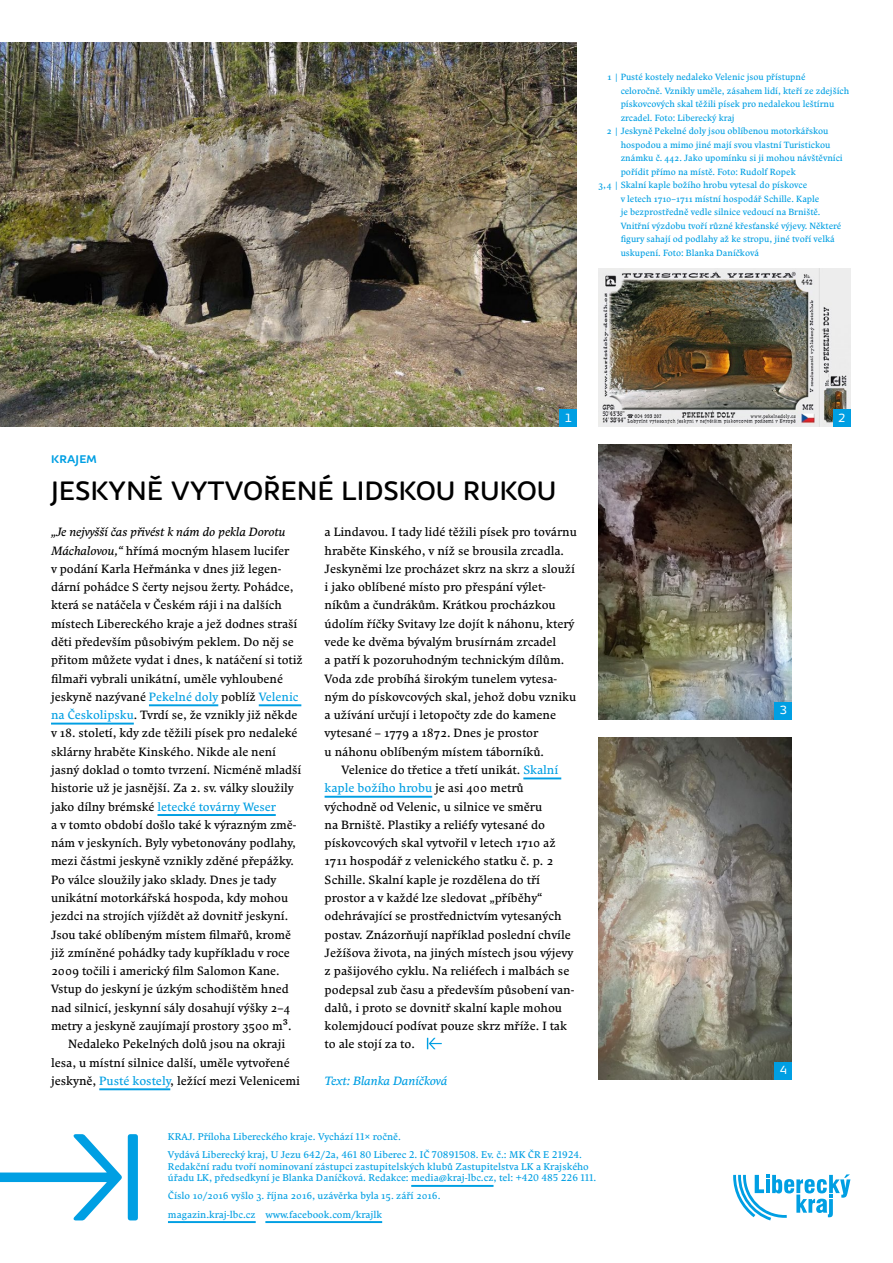
<style>
.page{position:relative;width:893px;height:1263px;background:#fff}
.page>*{position:absolute;margin:0;border:0;box-sizing:border-box;transform-origin:0 0}
.t1{font:500 27px "Knedle Beta";letter-spacing:.015em;color:#000}
.t2{font:500 15px "Knedle Beta";color:#009fe3}
.t3{font:12px "Comenia Serif";color:#000}
.t4{font:12px "Comenia Serif";color:#009fe3}
.t5{font:italic 12px "Comenia Serif";color:#000}
.t6{font:italic 12px "Comenia Serif";color:#009fe3}
.t7{font:12px "Knedle Beta";color:#fff}
.t8{font:9.75px/18.1px "Comenia Serif";color:#009fe3}
.t9{font:9px "Comenia Serif";color:#009fe3}
.s1{font-style:italic}
.s2{color:#009fe3}
.s3{color:#000}
</style>
<div class="page">
<hr style="left:149px;top:704px;width:69px;height:2px;background:#009fe3">
<hr style="left:259px;top:704px;width:42px;height:2px;background:#009fe3">
<hr style="left:51px;top:723px;width:83px;height:1px;background:#009fe3">
<hr style="left:157px;top:814px;width:119px;height:2px;background:#009fe3">
<hr style="left:99px;top:1088px;width:71px;height:2px;background:#009fe3">
<hr style="left:523px;top:777px;width:38px;height:2px;background:#009fe3">
<hr style="left:325px;top:796px;width:107px;height:2px;background:#009fe3">
<svg style="left:427px;top:1038px;width:15px;height:11px"></svg>
<hr style="left:411px;top:1185px;width:82px;height:2px;background:#009fe3">
<hr style="left:168px;top:1221px;width:88px;height:2px;background:#009fe3">
<hr style="left:265px;top:1221px;width:117px;height:2px;background:#009fe3">
<img style="left:0;top:43px;width:577px;height:383px">
<div style="left:560px;top:410px;width:17px;height:17px;background:#009fe3"></div>
<svg style="left:733px;top:1174px;width:117px;height:46px"></svg>
<img style="left:598px;top:269px;width:252px;height:158px">
<img style="left:598px;top:445px;width:194px;height:274px">
<img style="left:598px;top:737px;width:194px;height:342px">
<div style="left:833px;top:410px;width:17px;height:17px;background:#009fe3"></div>
<div style="left:775px;top:702px;width:17px;height:17px;background:#009fe3"></div>
<div style="left:775px;top:1062px;width:17px;height:17px;background:#009fe3"></div>
<svg style="left:0;top:1134px;width:122px;height:86px"></svg>
<div style="left:128px;top:1134px;width:10px;height:86px;background:#009fe3;border-radius:3px"></div>
<p class="t9" style="left:608px;top:71px;width:199px">1 | Pusté kostely nedaleko Velenic jsou přístupné</p>
<p class="t9" style="left:621px;top:84px;width:230px">celoročně. Vznikly uměle, zásahem lidí, kteří ze zdejších</p>
<p class="t9" style="left:621px;top:98px;width:215px">pískovcových skal těžili písek pro nedalekou leštírnu</p>
<p class="t9" style="left:621px;top:111px;width:115px">zrcadel. Foto: Liberecký kraj</p>
<p class="t9" style="left:606px;top:125px;width:224px">2 | Jeskyně Pekelné doly jsou oblíbenou motorkářskou</p>
<p class="t9" style="left:621px;top:138px;width:211px">hospodou a mimo jiné mají svou vlastní Turistickou</p>
<p class="t9" style="left:621px;top:152px;width:224px">známku č. 442. Jako upomínku si ji mohou návštěvníci</p>
<p class="t9" style="left:621px;top:165px;width:177px">pořídit přímo na místě. Foto: Rudolf Ropek</p>
<p class="t9" style="left:598px;top:179px;width:211px">3, 4 | Skalní kaple božího hrobu vytesal do pískovce</p>
<p class="t9" style="left:621px;top:192px;width:200px">v letech 1710–1711 místní hospodář Schille. Kaple</p>
<p class="t9" style="left:621px;top:206px;width:201px">je bezprostředně vedle silnice vedoucí na Brniště.</p>
<p class="t9" style="left:621px;top:219px;width:222px">Vnitřní výzdobu tvoří různé křesťanské výjevy. Některé</p>
<p class="t9" style="left:621px;top:233px;width:215px">figury sahají od podlahy až ke stropu, jiné tvoří velká</p>
<p class="t9" style="left:621px;top:246px;width:140px">uskupení. Foto: Blanka Daníčková</p>
<p class="t2" style="left:51px;top:447px;width:47px">Kraj em</p>
<p class="t7" style="left:565px;top:410px;width:9px">1</p>
<h1 class="t1" style="left:51px;top:471px;width:506px">JESKYNĚ VYTVOŘENÉ LIDSKOU RUKOU</h1>
<p class="t5" style="left:51px;top:523px;width:236px">„Je nejvyšší čas přivést k nám do pekla Dorotu</p>
<p class="t3" style="left:51px;top:542px;width:240px"><span class="s1">Máchalovou,“</span> hřímá mocným hlasem lucifer</p>
<p class="t3" style="left:51px;top:560px;width:232px">v podání Karla Heřmánka v dnes již legen-</p>
<p class="t3" style="left:51px;top:578px;width:244px">dární pohádce S čerty nejsou žerty. Pohádce,</p>
<p class="t3" style="left:51px;top:597px;width:232px">která se natáčela v Českém ráji i na dalších</p>
<p class="t3" style="left:51px;top:615px;width:248px">místech Libereckého kraje a jež dodnes straší</p>
<p class="t3" style="left:51px;top:633px;width:244px">děti především působivým peklem. Do něj se</p>
<p class="t3" style="left:51px;top:651px;width:253px">přitom můžete vydat i dnes, k natáčení si totiž</p>
<p class="t3" style="left:51px;top:670px;width:233px">filmaři vybrali unikátní, uměle vyhloubené</p>
<p class="t3" style="left:51px;top:688px;width:249px">jeskyně nazývané <span class="s2">Pekelné doly</span> poblíž <span class="s2">Velenic</span></p>
<p class="t3" style="left:51px;top:706px;width:248px"><span class="s2">na Českolipsku</span>. Tvrdí se, že vznikly již někde</p>
<p class="t3" style="left:51px;top:725px;width:248px">v 18. století, kdy zde těžili písek pro nedaleké</p>
<p class="t3" style="left:51px;top:743px;width:226px">sklárny hraběte Kinského. Nikde ale není</p>
<p class="t3" style="left:51px;top:761px;width:252px">jasný doklad o tomto tvrzení. Nicméně mladší</p>
<p class="t3" style="left:51px;top:779px;width:244px">historie už je jasnější. Za 2. sv. války sloužily</p>
<p class="t4" style="left:51px;top:798px;width:226px"><span class="s3">jako dílny brémské</span> letecké továrny Weser</p>
<p class="t3" style="left:51px;top:816px;width:247px">a v tomto období došlo také k výrazným změ-</p>
<p class="t3" style="left:51px;top:834px;width:246px">nám v jeskyních. Byly vybetonovány podlahy,</p>
<p class="t3" style="left:51px;top:853px;width:244px">mezi částmi jeskyně vznikly zděné přepážky.</p>
<p class="t3" style="left:51px;top:871px;width:227px">Po válce sloužily jako sklady. Dnes je tady</p>
<p class="t3" style="left:51px;top:889px;width:239px">unikátní motorkářská hospoda, kdy mohou</p>
<p class="t3" style="left:51px;top:907px;width:239px">jezdci na strojích vjíždět až dovnitř jeskyní.</p>
<p class="t3" style="left:51px;top:926px;width:241px">Jsou také oblíbeným místem filmařů, kromě</p>
<p class="t3" style="left:51px;top:944px;width:240px">již zmíněné pohádky tady kupříkladu v roce</p>
<p class="t3" style="left:51px;top:962px;width:230px">2009 točili i americký film Salomon Kane.</p>
<p class="t3" style="left:51px;top:981px;width:239px">Vstup do jeskyní je úzkým schodištěm hned</p>
<p class="t3" style="left:51px;top:999px;width:241px">nad silnicí, jeskynní sály dosahují výšky 2–4</p>
<p class="t3" style="left:51px;top:1017px;width:242px">metry a jeskyně zaujímají prostory 3500 m².</p>
<p class="t3" style="left:68px;top:1035px;width:219px">Nedaleko Pekelných dolů jsou na okraji</p>
<p class="t3" style="left:51px;top:1054px;width:240px">lesa, u místní silnice další, uměle vytvořené</p>
<p class="t3" style="left:51px;top:1072px;width:250px">jeskyně, <span class="s2">Pusté kostely</span>, ležící mezi Velenicemi</p>
<p class="t3" style="left:325px;top:523px;width:254px">a Lindavou. I tady lidé těžili písek pro továrnu</p>
<p class="t3" style="left:325px;top:542px;width:241px">hraběte Kinského, v níž se brousila zrcadla.</p>
<p class="t3" style="left:325px;top:560px;width:252px">Jeskyněmi lze procházet skrz na skrz a slouží</p>
<p class="t3" style="left:325px;top:578px;width:223px">i jako oblíbené místo pro přespání výlet-</p>
<p class="t3" style="left:325px;top:597px;width:233px">níkům a čundrákům. Krátkou procházkou</p>
<p class="t3" style="left:325px;top:615px;width:251px">údolím říčky Svitavy lze dojít k náhonu, který</p>
<p class="t3" style="left:325px;top:633px;width:233px">vede ke dvěma bývalým brusírnám zrcadel</p>
<p class="t3" style="left:325px;top:651px;width:241px">a patří k pozoruhodným technickým dílům.</p>
<p class="t3" style="left:325px;top:670px;width:234px">Voda zde probíhá širokým tunelem vytesa-</p>
<p class="t3" style="left:325px;top:688px;width:253px">ným do pískovcových skal, jehož dobu vzniku</p>
<p class="t3" style="left:325px;top:706px;width:233px">a užívání určují i letopočty zde do kamene</p>
<p class="t3" style="left:325px;top:725px;width:215px">vytesané – 1779 a 1872. Dnes je prostor</p>
<p class="t3" style="left:325px;top:743px;width:221px">u náhonu oblíbeným místem táborníků.</p>
<p class="t3" style="left:342px;top:761px;width:218px">Velenice do třetice a třetí unikát. <span class="s2">Skalní</span></p>
<p class="t4" style="left:325px;top:780px;width:200px">kaple božího hrobu <span class="s3">je asi 400 metrů</span></p>
<p class="t3" style="left:325px;top:798px;width:219px">východně od Velenic, u silnice ve směru</p>
<p class="t3" style="left:325px;top:816px;width:222px">na Brniště. Plastiky a reliéfy vytesané do</p>
<p class="t3" style="left:325px;top:834px;width:233px">pískovcových skal vytvořil v letech 1710 až</p>
<p class="t3" style="left:325px;top:853px;width:230px">1711 hospodář z velenického statku č. p. 2</p>
<p class="t3" style="left:325px;top:871px;width:217px">Schille. Skalní kaple je rozdělena do tří</p>
<p class="t3" style="left:325px;top:889px;width:220px">prostor a v každé lze sledovat „příběhy“</p>
<p class="t3" style="left:325px;top:908px;width:238px">odehrávající se prostřednictvím vytesaných</p>
<p class="t3" style="left:325px;top:926px;width:248px">postav. Znázorňují například poslední chvíle</p>
<p class="t3" style="left:325px;top:944px;width:250px">Ježíšova života, na jiných místech jsou výjevy</p>
<p class="t3" style="left:325px;top:962px;width:246px">z pašijového cyklu. Na reliéfech i malbách se</p>
<p class="t3" style="left:325px;top:981px;width:251px">podepsal zub času a především působení van-</p>
<p class="t3" style="left:325px;top:999px;width:239px">dalů, i proto se dovnitř skalní kaple mohou</p>
<p class="t3" style="left:325px;top:1017px;width:244px">kolemjdoucí podívat pouze skrz mříže. I tak</p>
<p class="t3" style="left:325px;top:1036px;width:92px">to ale stojí za to.</p>
<p class="t6" style="left:325px;top:1072px;width:125px">Text: Blanka Daníčková</p>
<p class="t7" style="left:838px;top:410px;width:9px">2</p>
<p class="t7" style="left:780px;top:702px;width:9px">3</p>
<p class="t7" style="left:780px;top:1062px;width:9px">4</p>
<p class="t8" style="left:168px;top:1127px;width:416px">KRAJ. Příloha Libereckého kraje. Vychází 11× ročně.<br>Vydává Liberecký kraj, U Jezu 642/2a, 461 80 Liberec 2. IČ 70891508. Ev. č.: MK ČR E 21924.</p>
<p class="t8" style="left:168px;top:1160px;width:430px;line-height:11.7px">Redakční radu tvoří nominovaní zástupci zastupitelských klubů Zastupitelstva LK a Krajského úřadu LK, předsedkyní je Blanka Daníčková. Redakce: media@kraj-lbc.cz, tel: +420 485 226 111.</p>
<p class="t8" style="left:168px;top:1187px;width:274px">Číslo 10/2016 vyšlo 3. října 2016, uzávěrka byla 15. září 2016. magazin.kraj-lbc.cz www.facebook.com/krajlk</p>
</div>
